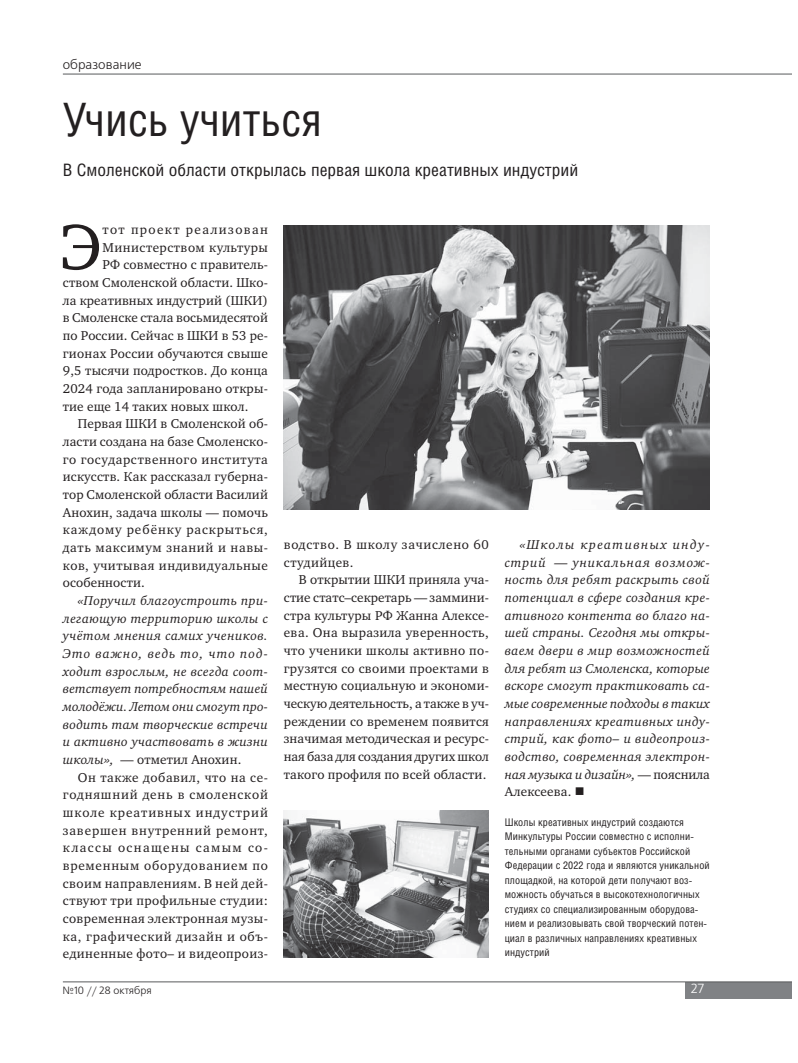
<style>
.page{position:relative;width:798px;height:1063px;background:#fff}
.page>*{position:absolute;margin:0;border:0;box-sizing:border-box;transform-origin:0 0}
.t1{font:65.88px "Charter ITC";color:#231f20}
.t2{font:46.12px "Helios Cond";color:#231f20}
.t3{font:17.12px "Helios Cond";color:#231f20;scale:1.05 1}
.t4{font:13.12px/17.6px "Charter ITC";letter-spacing:.015em;color:#231f20;text-align:justify}
.t5{font:italic 13.12px/17.6px "Charter ITC";letter-spacing:.015em;color:#231f20;text-align:justify}
.t6{font:13.12px "Charter ITC";letter-spacing:.045em;color:#231f20}
.t7{font:13.12px/17.6px "Charter ITC";letter-spacing:.05em;color:#231f20}
.t8{font:13.12px "Charter ITC";letter-spacing:.04em;color:#231f20}
.t9{font:13.12px "Charter ITC";letter-spacing:.065em;color:#231f20}
.t10{font:13.12px "Charter ITC";letter-spacing:.035em;color:#231f20}
.t11{font:13.12px "Charter ITC";letter-spacing:.1em;color:#231f20}
.t12{font:13.12px "Free Set C";color:#231f20}
.t13{font:13.12px "Free Set C";color:#fff}
.t14{font:10.5px/14.5px "Helios Cond";letter-spacing:.01em;color:#231f20}
.t15{font:10.5px "Free Set C";color:#231f20}
.s1{font-style:normal}
</style>
<div class="page">
<div style="left:684px;top:982px;width:106px;height:16px;background:#808285"></div>
<hr style="left:63px;top:982px;width:727px;height:1px;background:#58595b">
<hr style="left:63px;top:74px;width:727px;height:1px;background:#58595b">
<img style="left:284px;top:810px;width:204px;height:147px">
<img style="left:284px;top:226px;width:425px;height:284px">
<p class="t12" style="left:63px;top:59px;width:80px">образование</p>
<h2 class="t2" style="left:63px;top:103px;width:261px">Учись учиться</h2>
<h3 class="t3" style="left:63px;top:163px;width:492px">В Смоленской области открылась первая школа креативных индустрий</h3>
<h1 class="t1" style="left:60px;top:217px;width:43px">Э</h1>
<p class="t11" style="left:102px;top:224px;width:167px">тот проект реализован</p>
<p class="t10" style="left:102px;top:241px;width:167px">Министерством культуры</p>
<p class="t4" style="left:102px;top:257px;width:167px">РФ совместно с правитель-</p>
<p class="t4" style="left:63px;top:274px;width:206px">ством Смоленской области. Шко-</p>
<p class="t4" style="left:63px;top:292px;width:206px">ла креативных индустрий (ШКИ)</p>
<p class="t4" style="left:63px;top:310px;width:206px">в Смоленске стала восьмидесятой</p>
<p class="t4" style="left:63px;top:327px;width:206px">по России. Сейчас в ШКИ в 53 ре-</p>
<p class="t4" style="left:63px;top:345px;width:206px">гионах России обучаются свыше</p>
<p class="t4" style="left:63px;top:363px;width:206px">9,5 тысячи подростков. До конца</p>
<p class="t4" style="left:63px;top:380px;width:206px">2024 года запланировано откры-</p>
<p class="t4" style="left:63px;top:398px;width:187px">тие еще 14 таких новых школ.</p>
<p class="t4" style="left:78px;top:416px;width:191px">Первая ШКИ в Смоленской об-</p>
<p class="t4" style="left:63px;top:433px;width:206px">ласти создана на базе Смоленско-</p>
<p class="t6" style="left:63px;top:453px;width:206px">го государственного института</p>
<p class="t4" style="left:63px;top:469px;width:206px">искусств. Как рассказал губерна-</p>
<p class="t4" style="left:63px;top:486px;width:206px">тор Смоленской области Василий</p>
<p class="t4" style="left:63px;top:504px;width:206px">Анохин, задача школы — помочь</p>
<p class="t9" style="left:63px;top:524px;width:206px">каждому ребёнку раскрыться,</p>
<p class="t6" style="left:63px;top:542px;width:206px">дать максимум знаний и навы-</p>
<p class="t8" style="left:63px;top:559px;width:206px">ков, учитывая индивидуальные</p>
<p class="t4" style="left:63px;top:575px;width:83px">особенности.</p>
<p class="t5" style="left:63px;top:592px;width:206px;text-indent:15px">«Поручил благоустроить при&shy;легающую территорию школы с учётом мнения самих учеников.<br>Это важно, ведь то, что под&shy;ходит взрослым, не всегда соот&shy;ветствует потребностям нашей молодёжи. Летом они смогут про&shy;водить там творческие встречи и активно участвовать в жизни школы», <span class="s1">— отметил Анохин.</span></p>
<p class="t4" style="left:63px;top:769px;width:206px;text-indent:15px">Он также добавил, что на се&shy;годняшний день в смоленской школе креативных индустрий завершен внутренний ремонт, классы оснащены самым со&shy;временным оборудованием по своим направлениям. В ней дей&shy;ствуют три профильные студии: современная электронная музы&shy;ка, графический дизайн и объ&shy;единенные фото– и видеопроиз-</p>
<p class="t7" style="left:284px;top:537px;width:206px">водство. В школу зачислено 60 студийцев.</p>
<p class="t4" style="left:284px;top:572px;width:206px;text-indent:15px">В открытии ШКИ приняла уча&shy;стие статс–секретарь — заммини&shy;стра культуры РФ Жанна Алексе&shy;ева. Она выразила уверенность, что ученики школы активно по&shy;грузятся со своими проектами в местную социальную и экономи&shy;ческую деятельность, а также в уч&shy;реждении со временем появится значимая методическая и ресурс&shy;ная база для создания других школ такого профиля по всей области.</p>
<p class="t5" style="left:504px;top:537px;width:206px;text-indent:15px">«Школы креативных инду&shy;стрий — уникальная возмож&shy;ность для ребят раскрыть свой потенциал в сфере создания кре&shy;ативного контента во благо на&shy;шей страны. Сегодня мы откры&shy;ваем двери в мир возможностей для ребят из Смоленска, которые вскоре смогут практиковать са&shy;мые современные подходы в таких направлениях креативных инду&shy;стрий, как фото– и видеопроиз&shy;водство, современная электрон&shy;ная музыка и дизайн», <span class="s1">— пояснила Алексеева.</span></p>
<p class="t14" style="left:504px;top:816px;width:206px">Школы креативных индустрий создаются Минкультуры России совместно с исполни&shy;тельными органами субъектов Российской Федерации с 2022 года и являются уникальной площадкой, на которой дети получают воз&shy;можность обучаться в высокотехнологичных студиях со специализированным оборудова&shy;нием и реализовывать свой творческий потен&shy;циал в различных направлениях креативных индустрий</p>
<p class="t15" style="left:62px;top:986px;width:91px">№10 // 28 октября</p>
<p class="t13" style="left:690px;top:983px;width:15px">27</p>
</div>
